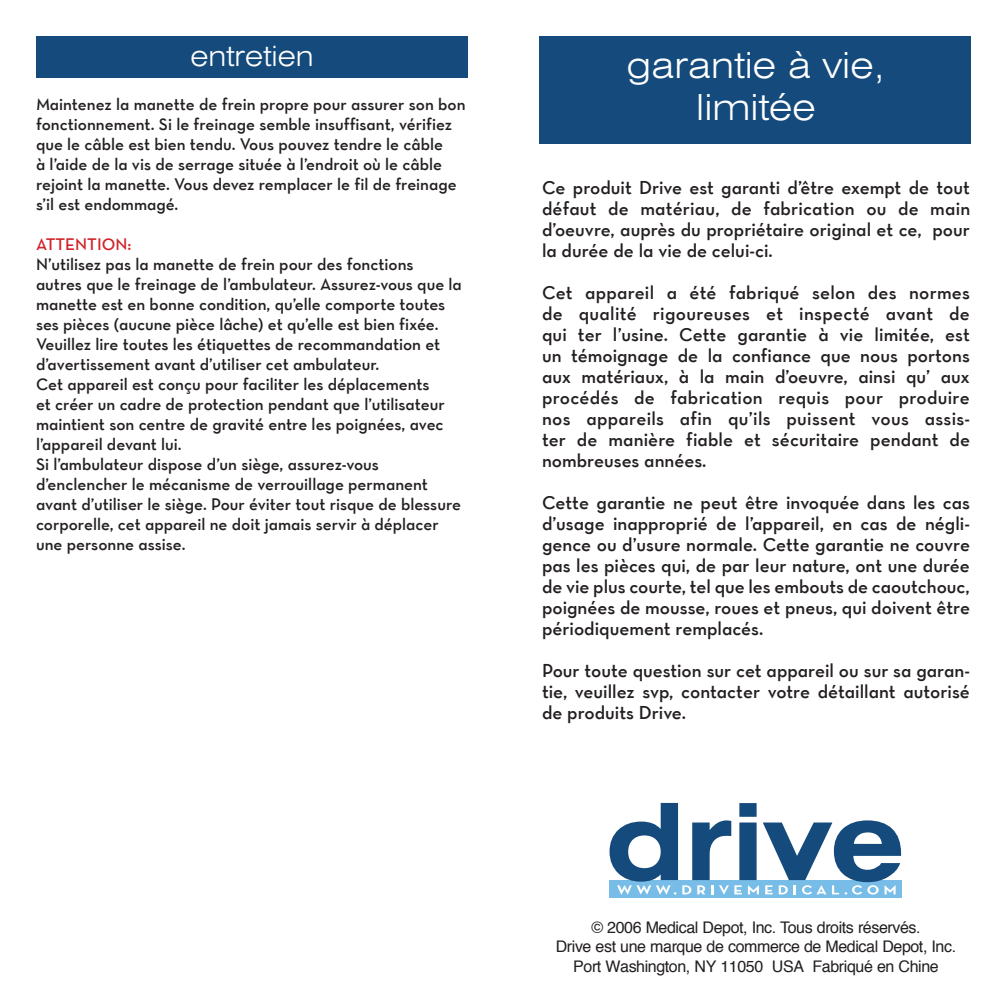
<style>
.page{position:relative;width:1008px;height:1008px;background:#fff}
.page>*{position:absolute;margin:0;border:0;box-sizing:border-box;transform-origin:0 0}
.t1{font:300 expanded 36px/42px "Swiss 721 BT";color:#fff;text-align:center}
.t2{font:300 expanded 28px "Swiss 721 BT";color:#fff}
.Copy_of_Normal{font:19px/21px "Neutraface Text TT Demi Alt";color:#231f20;text-align:justify}
.t3{font:17px/20px "Neutraface Text TT Demi Alt";color:#231f20}
.t4{font:17px "Neutraface Text TT Demi Alt";color:#d1232a}
.t5{font:16px "Helvetica";letter-spacing:-.025em;color:#231f20}
</style>
<div class="page">
<div style="left:539px;top:36px;width:432px;height:108px;background:#144a7c"></div>
<div style="left:610px;top:880px;width:292px;height:18px;background:#78bde8"></div>
<svg style="left:610px;top:803px;width:291px;height:92px"></svg>
<div style="left:36px;top:36px;width:432px;height:42px;background:#144a7c"></div>
<p class="t2" style="left:190px;top:39px;width:125px">entretien</p>
<p class="t3" style="left:36px;top:94px;width:431px">Maintenez la manette de frein propre pour assurer son bon fonctionnement. Si le freinage semble insuffisant, vérifiez que le câble est bien tendu. Vous pouvez tendre le câble<br>à l’aide de la vis de serrage située à l’endroit où le câble rejoint la manette. Vous devez remplacer le fil de freinage s’il est endommagé.</p>
<p class="t4" style="left:36px;top:233px;width:97px">ATTENTION:</p>
<p class="t3" style="left:36px;top:254px;width:427px">N’utilisez pas la manette de frein pour des fonctions autres que le freinage de l’ambulateur. Assurez-vous que la manette est en bonne condition, qu’elle comporte toutes ses pièces (aucune pièce lâche) et qu’elle est bien fixée.<br>Veuillez lire toutes les étiquettes de recommandation et d’avertissement avant d’utiliser cet ambulateur.</p>
<p class="t3" style="left:36px;top:374px;width:410px">Cet appareil est conçu pour faciliter les déplacements et créer un cadre de protection pendant que l’utilisateur maintient son centre de gravité entre les poignées, avec l’appareil devant lui.</p>
<p class="t3" style="left:36px;top:454px;width:427px">Si l’ambulateur dispose d’un siège, assurez-vous d’enclencher le mécanisme de verrouillage permanent avant d’utiliser le siège. Pour éviter tout risque de blessure corporelle, cet appareil ne doit jamais servir à déplacer une personne assise.</p>
<p class="t1" style="left:627px;top:44px;width:260px">garantie à vie, limitée</p>
<p class="Copy_of_Normal" style="left:542px;top:177px;width:430px">Ce produit Drive est garanti d’être exempt de tout défaut de matériau, de fabrication ou de main d’oeuvre, auprès du propriétaire original et ce, pour la durée de la vie de celui-ci.</p>
<p class="Copy_of_Normal" style="left:542px;top:282px;width:430px">Cet appareil a été fabriqué selon des normes de qualité rigoureuses et inspecté avant de qui ter l’usine. Cette garantie à vie limitée, est un témoignage de la confiance que nous portons aux matériaux, à la main d’oeuvre, ainsi qu’ aux procédés de fabrication requis pour produire nos appareils afin qu’ils puissent vous assis&shy;ter de manière fiable et sécuritaire pendant de nombreuses années.</p>
<p class="Copy_of_Normal" style="left:542px;top:492px;width:430px">Cette garantie ne peut être invoquée dans les cas d’usage inapproprié de l’appareil, en cas de négli&shy;gence ou d’usure normale. Cette garantie ne couvre pas les pièces qui, de par leur nature, ont une durée de vie plus courte, tel que les embouts de caoutchouc, poignées de mousse, roues et pneus, qui doivent être périodiquement remplacés.</p>
<p class="Copy_of_Normal" style="left:542px;top:660px;width:430px">Pour toute question sur cet appareil ou sur sa garan&shy;tie, veuillez svp, contacter votre détaillant autorisé de produits Drive.</p>
<p class="t5" style="left:591px;top:915px;width:331px">© 2006 Medical Depot, Inc. Tous droits réservés.</p>
<p class="t5" style="left:556px;top:934px;width:402px">Drive est une marque de commerce de Medical Depot, Inc.</p>
<p class="t5" style="left:573px;top:954px;width:367px">Port Washington, NY 11050 USA Fabriqué en Chine</p>
</div>
